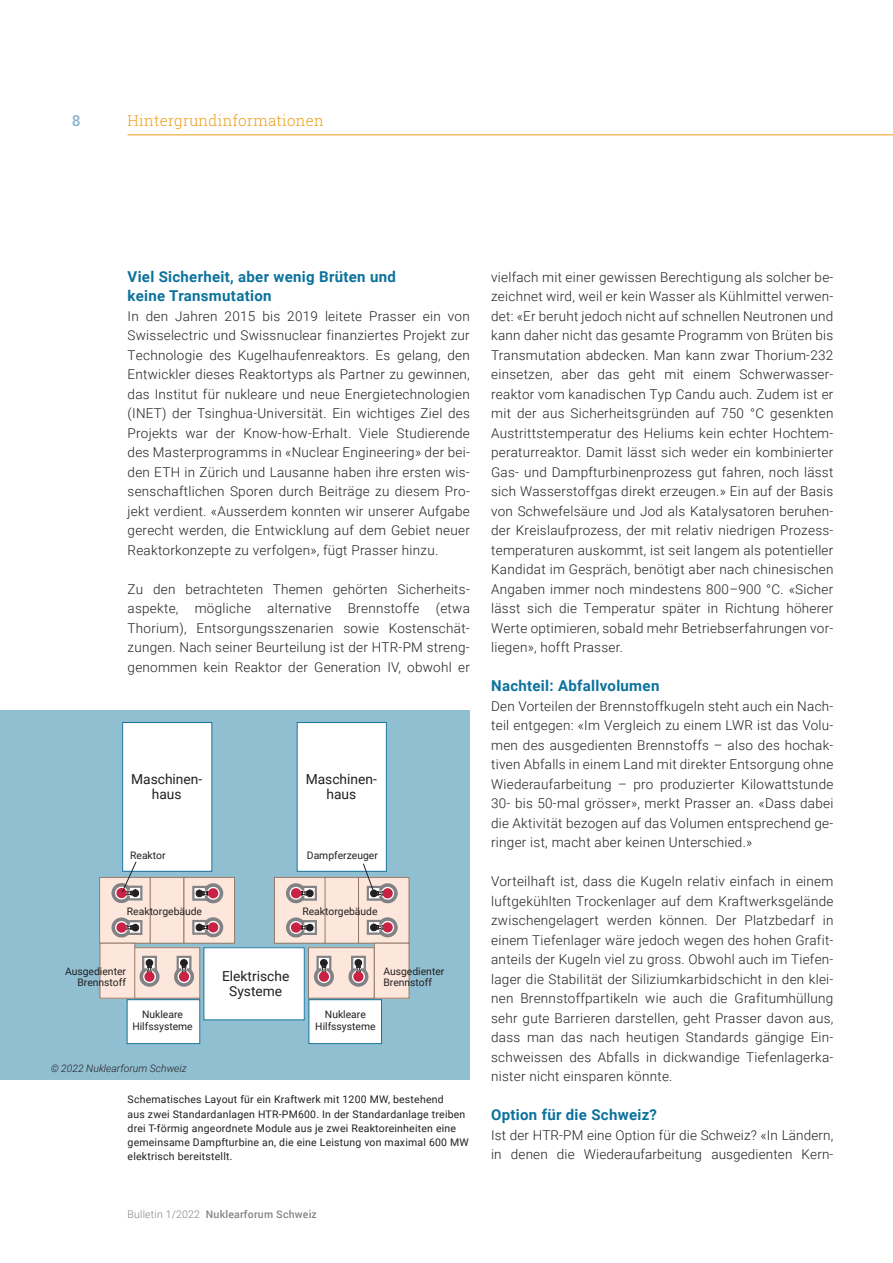
<style>
.page{position:relative;width:893px;height:1263px;background:#fff}
.page>*{position:absolute;margin:0;border:0;box-sizing:border-box;transform-origin:0 0}
.t1{font:700 15px/19.5px "Roboto";letter-spacing:.02em;color:#0b729c}
.t2{font:300 15px "Roboto Slab";letter-spacing:.02em;color:#ee9e18}
.t3{font:500 15px "Roboto Slab";color:#8cb1cd}
.t4{font:13.8px/15.1px "Roboto";color:#231f20;text-align:center}
.t5{font:300 13.5px/19.5px "Roboto";letter-spacing:.02em;color:#231f20;text-align:justify}
.t6{font:10.5px/14.2px "Roboto";letter-spacing:.02em;color:#231f20}
.t7{font:500 10.5px "Roboto";letter-spacing:.02em;color:#808285}
.t8{font:10.35px/11.7px "Roboto";color:#231f20;text-align:center}
.t9{font:italic 300 10.35px "Roboto";color:#231f20}
.s1{font-weight:300}
</style>
<div class="page">
<div style="left:0;top:711px;width:470px;height:369px;background:#91bfd2"></div>
<div style="left:123px;top:722px;width:89px;height:149px;background:#fff"></div>
<div style="left:122px;top:722px;width:90px;height:149px;border:1px solid #19739c"></div>
<div style="left:297px;top:722px;width:89px;height:149px;background:#fff"></div>
<div style="left:297px;top:722px;width:90px;height:149px;border:1px solid #19739c"></div>
<div style="left:150px;top:877px;width:34px;height:66px;background:#fde7dc"></div>
<div style="left:150px;top:877px;width:34px;height:66px;border:1px solid #947866"></div>
<div style="left:324px;top:877px;width:34px;height:66px;background:#fde7dc"></div>
<div style="left:324px;top:877px;width:35px;height:66px;border:1px solid #947866"></div>
<div style="left:204px;top:948px;width:100px;height:72px;background:#fff"></div>
<div style="left:204px;top:947px;width:100px;height:73px;border:1px solid #19739c"></div>
<div style="left:134px;top:948px;width:66px;height:50px;background:#fde7dc"></div>
<div style="left:134px;top:947px;width:66px;height:51px;border:1px solid #947866"></div>
<div style="left:100px;top:877px;width:50px;height:66px;background:#fde7dc"></div>
<div style="left:99px;top:877px;width:51px;height:66px;border:1px solid #947866"></div>
<div style="left:184px;top:877px;width:51px;height:66px;background:#fde7dc"></div>
<div style="left:184px;top:877px;width:51px;height:66px;border:1px solid #947866"></div>
<div style="left:100px;top:943px;width:35px;height:55px;background:#fde7dc"></div>
<div style="left:100px;top:943px;width:35px;height:55px;border:1px solid #947866"></div>
<div style="left:127px;top:1000px;width:73px;height:43px;background:#fff"></div>
<div style="left:127px;top:999px;width:73px;height:45px;border:1px solid #19739c"></div>
<div style="left:308px;top:948px;width:66px;height:50px;background:#fde7dc"></div>
<div style="left:308px;top:947px;width:66px;height:51px;border:1px solid #947866"></div>
<div style="left:274px;top:877px;width:51px;height:66px;background:#fde7dc"></div>
<div style="left:274px;top:877px;width:51px;height:66px;border:1px solid #947866"></div>
<div style="left:358px;top:877px;width:51px;height:66px;background:#fde7dc"></div>
<div style="left:358px;top:877px;width:51px;height:66px;border:1px solid #947866"></div>
<div style="left:374px;top:943px;width:35px;height:55px;background:#fde7dc"></div>
<div style="left:374px;top:943px;width:35px;height:55px;border:1px solid #947866"></div>
<div style="left:309px;top:1000px;width:72px;height:43px;background:#fff"></div>
<div style="left:309px;top:999px;width:73px;height:45px;border:1px solid #19739c"></div>
<svg style="left:192px;top:883px;width:31px;height:20px"></svg>
<svg style="left:192px;top:917px;width:31px;height:20px"></svg>
<svg style="left:367px;top:917px;width:31px;height:20px"></svg>
<svg style="left:348px;top:956px;width:21px;height:31px"></svg>
<svg style="left:314px;top:956px;width:20px;height:31px"></svg>
<svg style="left:174px;top:956px;width:20px;height:31px"></svg>
<svg style="left:139px;top:956px;width:21px;height:31px"></svg>
<svg style="left:111px;top:917px;width:31px;height:21px"></svg>
<svg style="left:286px;top:883px;width:31px;height:20px"></svg>
<svg style="left:286px;top:917px;width:31px;height:21px"></svg>
<svg style="left:111px;top:861px;width:31px;height:42px"></svg>
<svg style="left:362px;top:863px;width:36px;height:40px"></svg>
<hr style="left:128px;top:135px;width:765px;height:1px;background:#ee9e18">
<p class="t3" style="left:72px;top:110px;width:10px">8</p>
<p class="t2" style="left:128px;top:110px;width:198px">Hintergrundinformationen</p>
<p class="t1" style="left:128px;top:266px;width:270px">Viel Sicherheit, aber wenig Brüten und keine Transmutation</p>
<p class="t5" style="left:128px;top:306px;width:344px">In den Jahren 2015 bis 2019 leitete Prasser ein von Swisselectric und Swissnuclear finanziertes Projekt zur Technologie des Kugelhaufenreaktors. Es gelang, den Entwickler dieses Reaktortyps als Partner zu gewinnen, das Institut für nukleare und neue Energietechnologien (INET) der Tsinghua-Universität. Ein wichtiges Ziel des Projekts war der Know-how-Erhalt. Viele Studierende des Masterprogramms in «Nuclear Engineering» der bei&shy;den ETH in Zürich und Lausanne haben ihre ersten wis&shy;senschaftlichen Sporen durch Beiträge zu diesem Pro&shy;jekt verdient. «Ausserdem konnten wir unserer Aufgabe gerecht werden, die Entwicklung auf dem Gebiet neuer Reaktorkonzepte zu verfolgen», fügt Prasser hinzu.</p>
<p class="t5" style="left:128px;top:579px;width:344px">Zu den betrachteten Themen gehörten Sicherheits&shy;aspekte, mögliche alternative Brennstoffe (etwa Thorium), Entsorgungsszenarien sowie Kostenschät&shy;zungen. Nach seiner Beurteilung ist der HTR-PM streng&shy;genommen kein Reaktor der Generation IV, obwohl er</p>
<p class="t4" style="left:131px;top:771px;width:73px">Maschinen&shy;haus</p>
<p class="t4" style="left:306px;top:771px;width:73px">Maschinen&shy;haus</p>
<p class="t8" style="left:130px;top:849px;width:37px">Reaktor</p>
<p class="t8" style="left:307px;top:849px;width:72px">Dampferzeuger</p>
<p class="t8" style="left:127px;top:905px;width:77px">Reaktorgebäude</p>
<p class="t8" style="left:302px;top:905px;width:77px">Reaktorgebäude</p>
<p class="t8" style="left:65px;top:965px;width:62px;text-align:right">Ausgedienter<br>Brennstoff</p>
<p class="t8" style="left:383px;top:965px;width:62px;text-align:left">Ausgedienter<br>Brennstoff</p>
<p class="t8" style="left:315px;top:1008px;width:62px">Nukleare<br>Hilfssysteme</p>
<p class="t4" style="left:222px;top:968px;width:69px">Elektrische<br>Systeme</p>
<p class="t8" style="left:132px;top:1008px;width:62px">Nukleare<br>Hilfssysteme</p>
<p class="t9" style="left:51px;top:1061px;width:138px">© 2022 Nuklearforum Schweiz</p>
<p class="t6" style="left:128px;top:1092px;width:343px">Schematisches Layout für ein Kraftwerk mit 1200 MW, bestehend<br>aus zwei Standardanlagen HTR-PM600. In der Standardanlage treiben drei T-förmig angeordnete Module aus je zwei Reaktoreinheiten eine gemeinsame Dampfturbine an, die eine Leistung von maximal 600 MW elektrisch bereitstellt.</p>
<p class="t7" style="left:128px;top:1207px;width:191px"><span class="s1">Bulletin 1/2022</span> Nuklearforum Schweiz</p>
<p class="t5" style="left:491px;top:267px;width:344px">vielfach mit einer gewissen Berechtigung als solcher be&shy;zeichnet wird, weil er kein Wasser als Kühlmittel verwen&shy;det: «Er beruht jedoch nicht auf schnellen Neutronen und kann daher nicht das gesamte Programm von Brüten bis Transmutation abdecken. Man kann zwar Thorium-232 einsetzen, aber das geht mit einem Schwerwasser&shy;reaktor vom kanadischen Typ Candu auch. Zudem ist er mit der aus Sicherheitsgründen auf 750 °C gesenkten Austrittstemperatur des Heliums kein echter Hochtem&shy;peraturreaktor. Damit lässt sich weder ein kombinierter Gas- und Dampfturbinenprozess gut fahren, noch lässt sich Wasserstoffgas direkt erzeugen.» Ein auf der Basis von Schwefelsäure und Jod als Katalysatoren beruhen&shy;der Kreislaufprozess, der mit relativ niedrigen Prozess&shy;temperaturen auskommt, ist seit langem als potentieller Kandidat im Gespräch, benötigt aber nach chinesischen Angaben immer noch mindestens 800–900 °C. «Sicher lässt sich die Temperatur später in Richtung höherer Werte optimieren, sobald mehr Betriebserfahrungen vor&shy;liegen», hofft Prasser.</p>
<p class="t1" style="left:491px;top:676px;width:170px">Nachteil: Abfallvolumen</p>
<p class="t5" style="left:491px;top:696px;width:344px">Den Vorteilen der Brennstoffkugeln steht auch ein Nach&shy;teil entgegen: «Im Vergleich zu einem LWR ist das Volu&shy;men des ausgedienten Brennstoffs – also des hochak&shy;tiven Abfalls in einem Land mit direkter Entsorgung ohne Wiederaufarbeitung – pro produzierter Kilowattstunde 30- bis 50-mal grösser», merkt Prasser an. «Dass dabei die Aktivität bezogen auf das Volumen entsprechend ge&shy;ringer ist, macht aber keinen Unterschied.»</p>
<p class="t5" style="left:491px;top:871px;width:344px">Vorteilhaft ist, dass die Kugeln relativ einfach in einem luftgekühlten Trockenlager auf dem Kraftwerksgelände zwischengelagert werden können. Der Platzbedarf in einem Tiefenlager wäre jedoch wegen des hohen Grafit&shy;anteils der Kugeln viel zu gross. Obwohl auch im Tiefen&shy;lager die Stabilität der Siliziumkarbidschicht in den klei&shy;nen Brennstoffpartikeln wie auch die Grafitumhüllung sehr gute Barrieren darstellen, geht Prasser davon aus, dass man das nach heutigen Standards gängige Ein&shy;schweissen des Abfalls in dickwandige Tiefenlagerka&shy;nister nicht einsparen könnte.</p>
<p class="t1" style="left:491px;top:1105px;width:167px">Option für die Schweiz?</p>
<p class="t5" style="left:491px;top:1125px;width:344px">Ist der HTR-PM eine Option für die Schweiz? «In Ländern, in denen die Wiederaufarbeitung ausgedienten Kern-</p>
</div>
